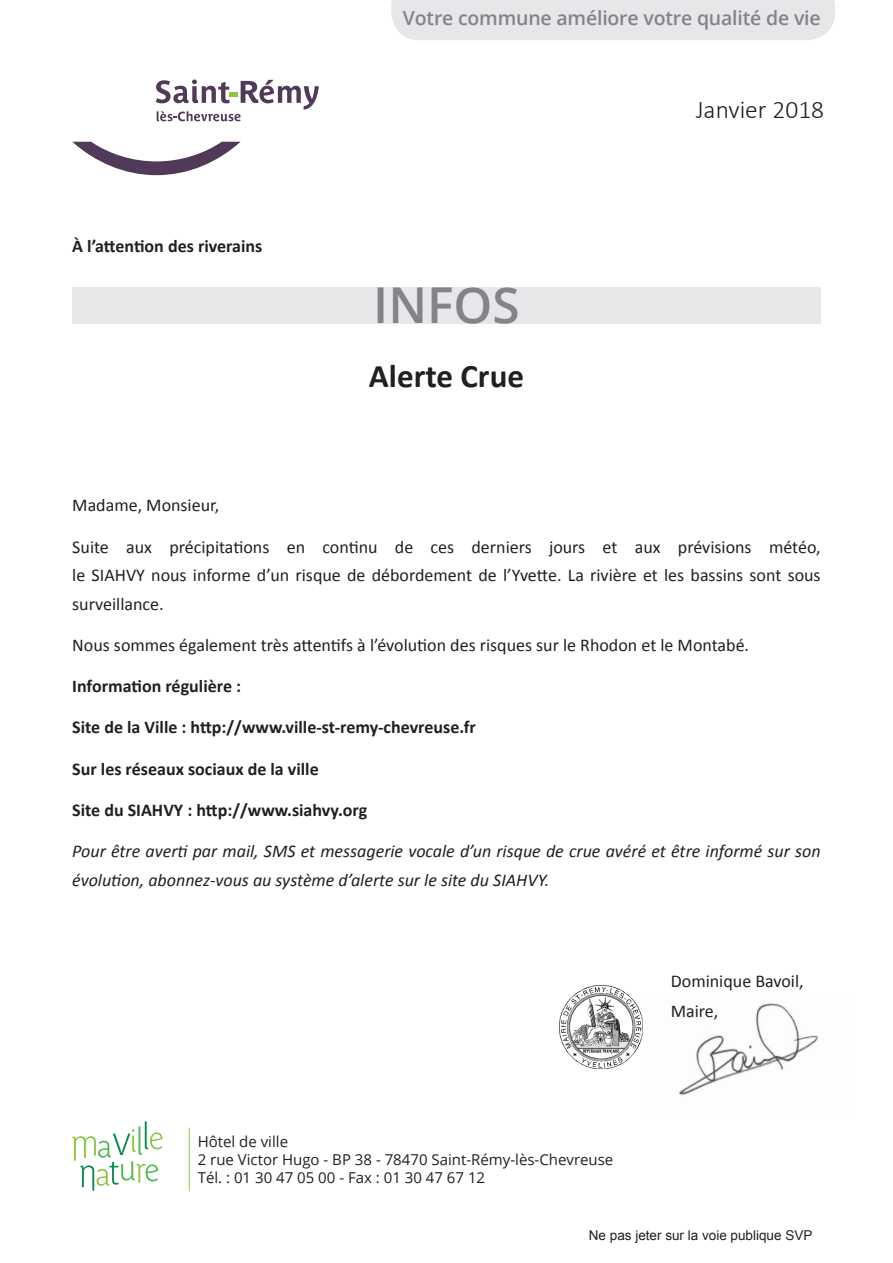
<style>
.page{position:relative;width:893px;height:1263px;background:#fff}
.page>*{position:absolute;margin:0;border:0;box-sizing:border-box;transform-origin:0 0}
.t1{font:600 49.5px "Open Sans";color:#828487}
.t2{font:700 33px "Calibri";color:#231f20}
.t3{font:300 25.5px "Calibri";color:#231f20}
.t4{font:600 19.5px "Open Sans";letter-spacing:-.01em;color:#828487}
.t5{font:18px/28.5px "Calibri";color:#231f20;text-align:justify}
.t6{font:700 18px "Calibri";color:#231f20}
.t7{font:italic 18px/28.5px "Calibri";color:#231f20}
.t8{font:15px/18px "Open Sans";color:#231f20}
.t9{font:13.5px "Arial";color:#231f20}
</style>
<div class="page">
<div style="left:72px;top:287px;width:749px;height:37px;background:#e6e7e9"></div>
<svg style="left:72px;top:1121px;width:91px;height:70px"></svg>
<hr style="left:189px;top:1127px;width:1px;height:64px;background:#8bc63e">
<img style="left:679px;top:1003px;width:140px;height:93px">
<img style="left:560px;top:985px;width:83px;height:83px">
<svg style="left:156px;top:80px;width:163px;height:41px"></svg>
<svg style="left:72px;top:142px;width:168px;height:33px"></svg>
<div style="left:391px;top:0;width:444px;height:40px;background:#e6e7e9"></div>
<p class="t4" style="left:403px;top:4px;width:419px">Votre commune améliore votre qualité de vie</p>
<p class="t6" style="left:72px;top:234px;width:192px">À l’attention des riverains</p>
<p class="t1" style="left:373px;top:271px;width:148px">INFOS</p>
<p class="t2" style="left:369px;top:356px;width:157px">Alerte Crue</p>
<p class="t3" style="left:696px;top:93px;width:130px">Janvier 2018</p>
<p class="t5" style="left:72px;top:490px;width:149px">Madame, Monsieur,</p>
<p class="t5" style="left:72px;top:531px;width:750px">Suite aux précipitations en continu de ces derniers jours et aux prévisions météo, le SIAHVY nous informe d’un risque de débordement de l’Yvette. La rivière et les bassins sont sous surveillance.</p>
<p class="t5" style="left:72px;top:630px;width:678px">Nous sommes également très attentifs à l’évolution des risques sur le Rhodon et le Montabé.</p>
<p class="t6" style="left:72px;top:675px;width:170px">Information régulière :</p>
<p class="t6" style="left:72px;top:716px;width:405px">Site de la Ville : http://www.ville-st-remy-chevreuse.fr</p>
<p class="t6" style="left:72px;top:757px;width:248px">Sur les réseaux sociaux de la ville</p>
<p class="t6" style="left:72px;top:799px;width:296px">Site du SIAHVY : http://www.siahvy.org</p>
<p class="t7" style="left:72px;top:836px;width:750px">Pour être averti par mail, SMS et messagerie vocale d’un risque de crue avéré et être informé sur son évolution, abonnez-vous au système d’alerte sur le site du SIAHVY.</p>
<p class="t8" style="left:198px;top:1132px;width:92px">Hôtel de ville</p>
<p class="t8" style="left:198px;top:1150px;width:417px">2 rue Victor Hugo - BP 38 - 78470 Saint-Rémy-lès-Chevreuse<br>Tél. : 01 30 47 05 00 - Fax : 01 30 47 67 12</p>
<p class="t5" style="left:671px;top:966px;width:134px">Dominique Bavoil,</p>
<p class="t5" style="left:671px;top:996px;width:49px">Maire,</p>
<p class="t9" style="left:589px;top:1226px;width:225px">Ne pas jeter sur la voie publique SVP</p>
</div>
